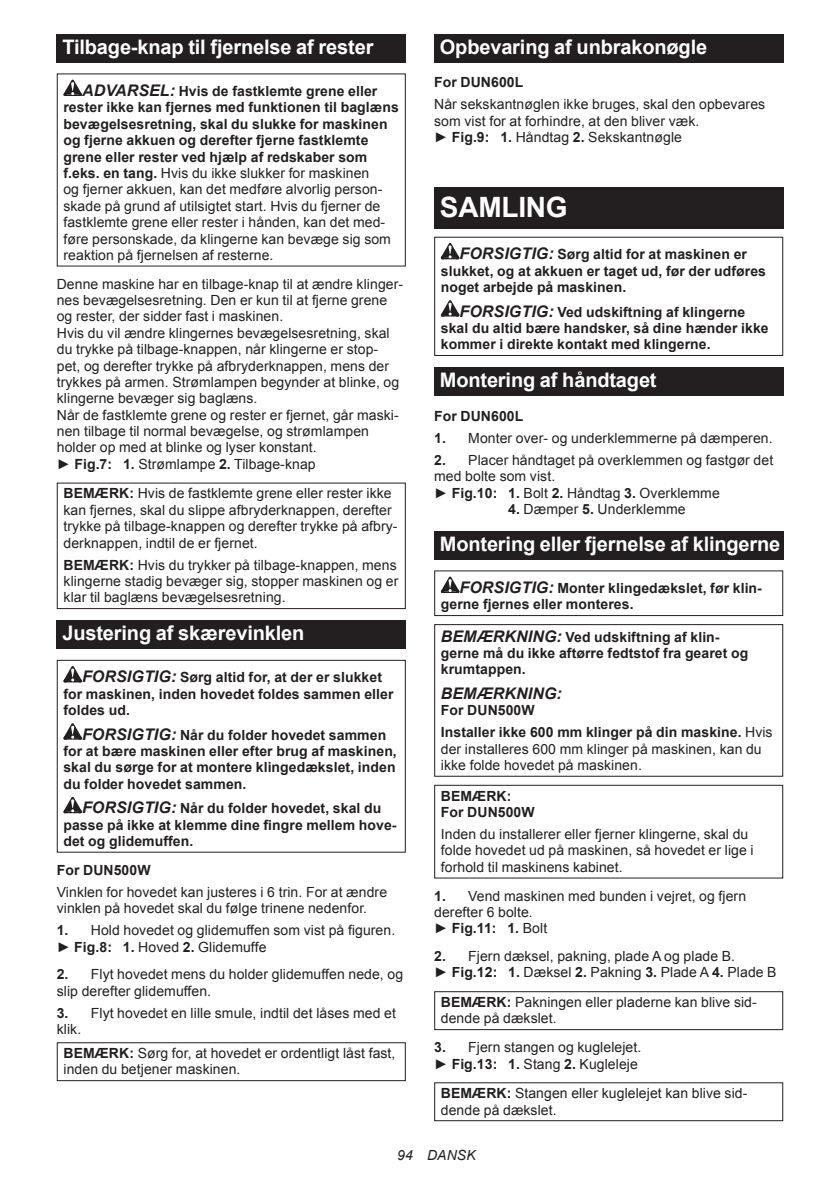
<style>
.page{position:relative;width:840px;height:1191px;background:#fff}
.page>*{position:absolute;margin:0;border:0;box-sizing:border-box;transform-origin:0 0}
.t1{font:700 28px "Arial";letter-spacing:-.01em;color:#fff}
.t2{font:700 20px "Arial";letter-spacing:-.01em;color:#fff}
.t3{font:italic 700 16px "Arial";letter-spacing:.005em;color:#231f20}
.t4{font:14px/16.4px "Arial";letter-spacing:.005em;color:#231f20}
.t5{font:700 14px/16.4px "Arial";letter-spacing:.005em;color:#231f20}
.t6{font:italic 14px "Arial";letter-spacing:.005em;color:#231f20}
.s1{font-weight:700;font-style:italic;font-size:16px}
.s2{font-weight:700}
.s3{font-style:italic;font-size:16px}
.s4{font-weight:400}
</style>
<div class="page">
<div style="left:57px;top:34px;width:348px;height:29px;background:#231f20"></div>
<svg style="left:63px;top:80px;width:19px;height:16px"></svg>
<div style="left:57px;top:482px;width:348px;height:127px;border:1px solid #231f20"></div>
<div style="left:57px;top:620px;width:348px;height:29px;background:#231f20"></div>
<svg style="left:63px;top:666px;width:19px;height:16px"></svg>
<svg style="left:63px;top:723px;width:19px;height:16px"></svg>
<svg style="left:63px;top:797px;width:19px;height:16px"></svg>
<div style="left:57px;top:660px;width:348px;height:192px;border:1px solid #231f20"></div>
<div style="left:57px;top:1042px;width:348px;height:39px;border:1px solid #231f20"></div>
<div style="left:434px;top:34px;width:348px;height:29px;background:#231f20"></div>
<div style="left:434px;top:188px;width:348px;height:41px;background:#231f20"></div>
<svg style="left:440px;top:243px;width:19px;height:16px"></svg>
<svg style="left:440px;top:300px;width:19px;height:16px"></svg>
<div style="left:434px;top:237px;width:348px;height:119px;border:1px solid #231f20"></div>
<div style="left:434px;top:367px;width:348px;height:29px;background:#231f20"></div>
<div style="left:434px;top:531px;width:348px;height:28px;background:#231f20"></div>
<svg style="left:440px;top:576px;width:19px;height:17px"></svg>
<div style="left:434px;top:570px;width:348px;height:46px;border:1px solid #231f20"></div>
<div style="left:434px;top:624px;width:348px;height:152px;border:1px solid #231f20"></div>
<div style="left:434px;top:785px;width:348px;height:93px;border:1px solid #231f20"></div>
<div style="left:434px;top:991px;width:348px;height:39px;border:1px solid #231f20"></div>
<div style="left:434px;top:1082px;width:348px;height:39px;border:1px solid #231f20"></div>
<h2 class="t2" style="left:62px;top:34px;width:312px">Tilbage-knap til fjernelse af rester</h2>
<p class="t4" style="left:63px;top:83px;width:336px;text-indent:19px"><span class="s1">ADVARSEL:</span> <span class="s2">Hvis de fastklemte grene eller rester ikke kan fjernes med funktionen til baglæns bevægelsesretning, skal du slukke for maskinen og fjerne akkuen og derefter fjerne fastklemte grene eller rester ved hjælp af redskaber som f.eks. en tang.</span> Hvis du ikke slukker for maskinen<br>og fjerner akkuen, kan det medføre alvorlig person&shy;skade på grund af utilsigtet start. Hvis du fjerner de fastklemte grene eller rester i hånden, kan det med&shy;føre personskade, da klingerne kan bevæge sig som reaktion på fjernelsen af resterne.</p>
<p class="t4" style="left:57px;top:276px;width:348px">Denne maskine har en tilbage-knap til at ændre klinger&shy;nes bevægelsesretning. Den er kun til at fjerne grene og rester, der sidder fast i maskinen.<br>Hvis du vil ændre klingernes bevægelsesretning, skal du trykke på tilbage-knappen, når klingerne er stop&shy;pet, og derefter trykke på afbryderknappen, mens der trykkes på armen. Strømlampen begynder at blinke, og klingerne bevæger sig baglæns.<br>Når de fastklemte grene og rester er fjernet, går maski&shy;nen tilbage til normal bevægelse, og strømlampen holder op med at blinke og lyser konstant.<br>► <span class="s2">Fig.7: 1.</span> Strømlampe <span class="s2">2.</span> Tilbage-knap</p>
<p class="t4" style="left:63px;top:485px;width:335px"><span class="s2">BEMÆRK:</span> Hvis de fastklemte grene eller rester ikke kan fjernes, skal du slippe afbryderknappen, derefter trykke på tilbage-knappen og derefter trykke på afbry&shy;derknappen, indtil de er fjernet.</p>
<p class="t4" style="left:64px;top:556px;width:336px"><span class="s2">BEMÆRK:</span> Hvis du trykker på tilbage-knappen, mens klingerne stadig bevæger sig, stopper maskinen og er klar til baglæns bevægelsesretning.</p>
<h2 class="t2" style="left:62px;top:620px;width:243px">Justering af skærevinklen</h2>
<p class="t5" style="left:63px;top:669px;width:331px;text-indent:19px"><span class="s3">FORSIGTIG:</span> Sørg altid for, at der er slukket for maskinen, inden hovedet foldes sammen eller foldes ud.</p>
<p class="t5" style="left:63px;top:727px;width:335px;text-indent:19px"><span class="s3">FORSIGTIG:</span> Når du folder hovedet sammen for at bære maskinen eller efter brug af maskinen, skal du sørge for at montere klingedækslet, inden du folder hovedet sammen.</p>
<p class="t5" style="left:63px;top:800px;width:334px;text-indent:19px"><span class="s3">FORSIGTIG:</span> Når du folder hovedet, skal du passe på ikke at klemme dine fingre mellem hove&shy;det og glidemuffen.</p>
<p class="t5" style="left:57px;top:862px;width:95px">For DUN500W</p>
<p class="t4" style="left:57px;top:884px;width:332px">Vinklen for hovedet kan justeres i 6 trin. For at ændre vinklen på hovedet skal du følge trinene nedenfor.</p>
<p class="t4" style="left:57px;top:922px;width:340px"><span class="s2">1.</span> Hold hovedet og glidemuffen som vist på figuren. ► <span class="s2">Fig.8: 1.</span> Hoved <span class="s2">2.</span> Glidemuffe</p>
<p class="t4" style="left:57px;top:966px;width:348px"><span class="s2">2.</span> Flyt hovedet mens du holder glidemuffen nede, og slip derefter glidemuffen.</p>
<p class="t4" style="left:57px;top:1004px;width:340px"><span class="s2">3.</span> Flyt hovedet en lille smule, indtil det låses med et klik.</p>
<p class="t4" style="left:63px;top:1045px;width:333px"><span class="s2">BEMÆRK:</span> Sørg for, at hovedet er ordentligt låst fast, inden du betjener maskinen.</p>
<h2 class="t2" style="left:439px;top:34px;width:269px">Opbevaring af unbrakonøgle</h2>
<p class="t5" style="left:434px;top:75px;width:91px">For DUN600L</p>
<p class="t4" style="left:434px;top:96px;width:332px">Når sekskantnøglen ikke bruges, skal den opbevares som vist for at forhindre, at den bliver væk.<br>► <span class="s2">Fig.9: 1.</span> Håndtag <span class="s2">2.</span> Sekskantnøgle</p>
<h1 class="t1" style="left:439px;top:189px;width:129px">SAMLING</h1>
<p class="t5" style="left:440px;top:247px;width:326px;text-indent:19px"><span class="s3">FORSIGTIG:</span> Sørg altid for at maskinen er slukket, og at akkuen er taget ud, før der udføres noget arbejde på maskinen.</p>
<p class="t5" style="left:440px;top:304px;width:329px;text-indent:19px"><span class="s3">FORSIGTIG:</span> Ved udskiftning af klingerne skal du altid bære handsker, så dine hænder ikke kommer i direkte kontakt med klingerne.</p>
<h2 class="t2" style="left:439px;top:367px;width:218px">Montering af håndtaget</h2>
<p class="t5" style="left:434px;top:408px;width:91px">For DUN600L</p>
<p class="t4" style="left:434px;top:430px;width:340px"><span class="s2">1.</span> Monter over- og underklemmerne på dæmperen.</p>
<p class="t4" style="left:434px;top:452px;width:340px"><span class="s2">2.</span> Placer håndtaget på overklemmen og fastgør det med bolte som vist.<br>► <span class="s2">Fig.10: 1.</span> Bolt <span class="s2">2.</span> Håndtag <span class="s2">3.</span> Overklemme</p>
<p class="t4" style="left:508px;top:501px;width:179px"><span class="s2">4.</span> Dæmper <span class="s2">5.</span> Underklemme</p>
<h2 class="t2" style="left:439px;top:530px;width:342px">Montering eller fjernelse af klingerne</h2>
<p class="t5" style="left:440px;top:580px;width:322px;text-indent:19px"><span class="s3">FORSIGTIG:</span> Monter klingedækslet, før klin&shy;gerne fjernes eller monteres.</p>
<p class="t5" style="left:440px;top:629px;width:309px"><span class="s3">BEMÆRKNING:</span> Ved udskiftning af klin&shy;gerne må du ikke aftørre fedtstof fra gearet og krumtappen.</p>
<p class="t3" style="left:440px;top:682px;width:122px">BEMÆRKNING:</p>
<p class="t5" style="left:440px;top:699px;width:333px;line-height:22px">For DUN500W<br>Installer ikke 600 mm klinger på din maskine. <span class="s4">Hvis</span></p>
<p class="t4" style="left:440px;top:740px;width:322px">der installeres 600 mm klinger på maskinen, kan du ikke folde hovedet på maskinen.</p>
<p class="t5" style="left:440px;top:788px;width:95px">BEMÆRK:<br>For DUN500W</p>
<p class="t4" style="left:440px;top:826px;width:314px">Inden du installerer eller fjerner klingerne, skal du folde hovedet ud på maskinen, så hovedet er lige i forhold til maskinens kabinet.</p>
<p class="t4" style="left:434px;top:887px;width:313px"><span class="s2">1.</span> Vend maskinen med bunden i vejret, og fjern derefter 6 bolte.<br>► <span class="s2">Fig.11: 1.</span> Bolt</p>
<p class="t4" style="left:434px;top:948px;width:344px"><span class="s2">2.</span> Fjern dæksel, pakning, plade A og plade B.<br>► <span class="s2">Fig.12: 1.</span> Dæksel <span class="s2">2.</span> Pakning <span class="s2">3.</span> Plade A <span class="s2">4.</span> Plade B</p>
<p class="t4" style="left:440px;top:994px;width:317px"><span class="s2">BEMÆRK:</span> Pakningen eller pladerne kan blive sid&shy;dende på dækslet.</p>
<p class="t4" style="left:434px;top:1039px;width:208px"><span class="s2">3.</span> Fjern stangen og kuglelejet. ► <span class="s2">Fig.13: 1.</span> Stang <span class="s2">2.</span> Kugleleje</p>
<p class="t4" style="left:440px;top:1085px;width:308px"><span class="s2">BEMÆRK:</span> Stangen eller kuglelejet kan blive sid&shy;dende på dækslet.</p>
<p class="t6" style="left:397px;top:1146px;width:80px">94 DANSK</p>
</div>
